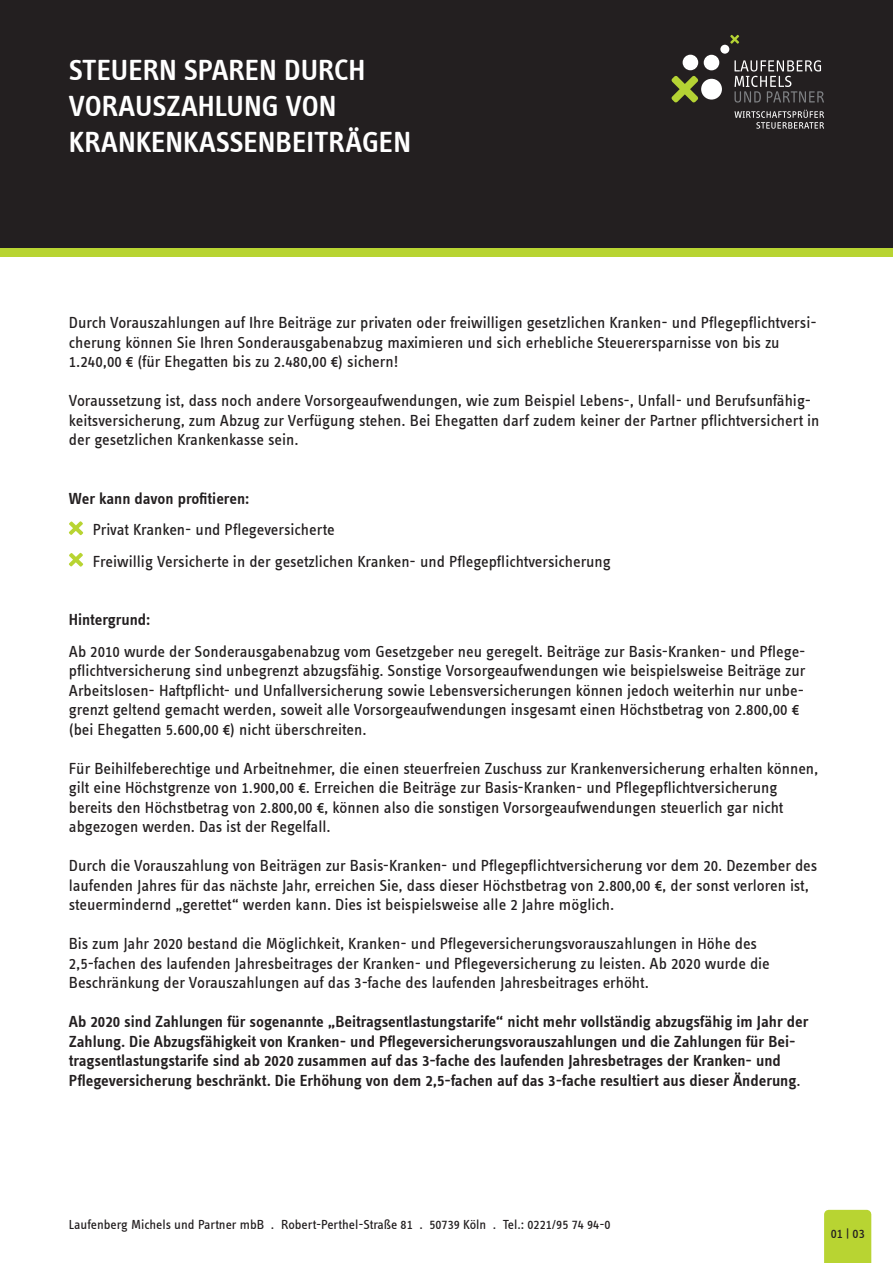
<style>
.page{position:relative;width:893px;height:1263px;background:#fff}
.page>*{position:absolute;margin:0;border:0;box-sizing:border-box;transform-origin:0 0}
.t1{font:600 30px/36px "Info Text Offc Pro";color:#fff}
.t2{font:16.5px/19.5px "Info Text Offc Pro";color:#231f20}
.t3{font:600 16.5px/19.5px "Info Text Offc Pro";color:#231f20}
.t4{font:13.5px "Info Text Offc Pro";color:#231f20}
.s1{font-weight:400}
</style>
<div class="page">
<svg style="left:69px;top:521px;width:14px;height:14px"></svg>
<svg style="left:69px;top:553px;width:14px;height:14px"></svg>
<div style="left:824px;top:1210px;width:47px;height:53px;background:#b8d432"></div>
<div style="left:0;top:0;width:893px;height:252px;background:#231f20"></div>
<svg style="left:734px;top:110px;width:90px;height:19px"></svg>
<svg style="left:734px;top:60px;width:90px;height:43px"></svg>
<div style="left:683px;top:55px;width:15px;height:15px;background:#fff;border-radius:50%"></div>
<div style="left:704px;top:55px;width:15px;height:15px;background:#fff;border-radius:50%"></div>
<div style="left:720px;top:45px;width:9px;height:9px;background:#fff;border-radius:50%"></div>
<svg style="left:671px;top:76px;width:28px;height:27px"></svg>
<svg style="left:730px;top:35px;width:9px;height:9px"></svg>
<div style="left:701px;top:79px;width:21px;height:21px;background:#fff;border-radius:50%"></div>
<div style="left:0;top:248px;width:893px;height:8px;background:#b8d432"></div>
<h1 class="t1" style="left:69px;top:51px;width:344px">STEUERN SPAREN DURCH<br>VORAUSZAHLUNG VON<br>KRANKENKASSENBEITRÄGEN</h1>
<p class="t2" style="left:69px;top:312px;width:749px">Durch Vorauszahlungen auf Ihre Beiträge zur privaten oder freiwilligen gesetzlichen Kranken- und Pflegepflichtversi&shy;cherung können Sie Ihren Sonderausgabenabzug maximieren und sich erhebliche Steuerersparnisse von bis zu<br>1.240,00 € (für Ehegatten bis zu 2.480,00 €) sichern!</p>
<p class="t2" style="left:69px;top:390px;width:752px">Voraussetzung ist, dass noch andere Vorsorgeaufwendungen, wie zum Beispiel Lebens-, Unfall- und Berufsunfähig&shy;keitsversicherung, zum Abzug zur Verfügung stehen. Bei Ehegatten darf zudem keiner der Partner pflichtversichert in der gesetzlichen Krankenkasse sein.</p>
<p class="t3" style="left:69px;top:488px;width:182px">Wer kann davon profitieren:</p>
<p class="t2" style="left:93px;top:513px;width:520px;line-height:31.5px">Privat Kranken- und Pflegeversicherte<br>Freiwillig Versicherte in der gesetzlichen Kranken- und Pflegepflichtversicherung</p>
<p class="t3" style="left:69px;top:610px;width:83px">Hintergrund:</p>
<p class="t2" style="left:69px;top:641px;width:738px">Ab 2010 wurde der Sonderausgabenabzug vom Gesetzgeber neu geregelt. Beiträge zur Basis-Kranken- und Pflege&shy;pflichtversicherung sind unbegrenzt abzugsfähig. Sonstige Vorsorgeaufwendungen wie beispielsweise Beiträge zur Arbeitslosen- Haftpflicht- und Unfallversicherung sowie Lebensversicherungen können jedoch weiterhin nur unbe&shy;grenzt geltend gemacht werden, soweit alle Vorsorgeaufwendungen insgesamt einen Höchstbetrag von 2.800,00 € (bei Ehegatten 5.600,00 €) nicht überschreiten.</p>
<p class="t2" style="left:69px;top:758px;width:751px">Für Beihilfeberechtige und Arbeitnehmer, die einen steuerfreien Zuschuss zur Krankenversicherung erhalten können, gilt eine Höchstgrenze von 1.900,00 €. Erreichen die Beiträge zur Basis-Kranken- und Pflegepflichtversicherung bereits den Höchstbetrag von 2.800,00 €, können also die sonstigen Vorsorgeaufwendungen steuerlich gar nicht abgezogen werden. Das ist der Regelfall.</p>
<p class="t2" style="left:69px;top:855px;width:750px">Durch die Vorauszahlung von Beiträgen zur Basis-Kranken- und Pflegepflichtversicherung vor dem 20. Dezember des laufenden Jahres für das nächste Jahr, erreichen Sie, dass dieser Höchstbetrag von 2.800,00 €, der sonst verloren ist, steuermindernd „gerettet“ werden kann. Dies ist beispielsweise alle 2 Jahre möglich.</p>
<p class="t2" style="left:69px;top:933px;width:702px">Bis zum Jahr 2020 bestand die Möglichkeit, Kranken- und Pflegeversicherungsvorauszahlungen in Höhe des<br>2,5-fachen des laufenden Jahresbeitrages der Kranken- und Pflegeversicherung zu leisten. Ab 2020 wurde die<br>Beschränkung der Vorauszahlungen auf das 3-fache des laufenden Jahresbeitrages erhöht.</p>
<p class="t3" style="left:69px;top:1012px;width:741px">Ab 2020 sind Zahlungen für sogenannte „Beitragsentlastungstarife“ nicht mehr vollständig abzugsfähig im Jahr der Zahlung. Die Abzugsfähigkeit von Kranken- und Pflegeversicherungsvorauszahlungen und die Zahlungen für Bei&shy;tragsentlastungstarife sind ab 2020 zusammen auf das 3-fache des laufenden Jahresbetrages der Kranken- und Pflegeversicherung beschränkt. Die Erhöhung von dem 2,5-fachen auf das 3-fache resultiert aus dieser Änderung<span class="s1">.</span></p>
<p class="t4" style="left:69px;top:1216px;width:543px">Laufenberg Michels und Partner mbB . Robert-Perthel-Straße 81 . 50739 Köln . Tel.: 0221/95 74 94-0</p>
<p class="t4" style="left:831px;top:1225px;width:36px">01 | 03</p>
</div>
